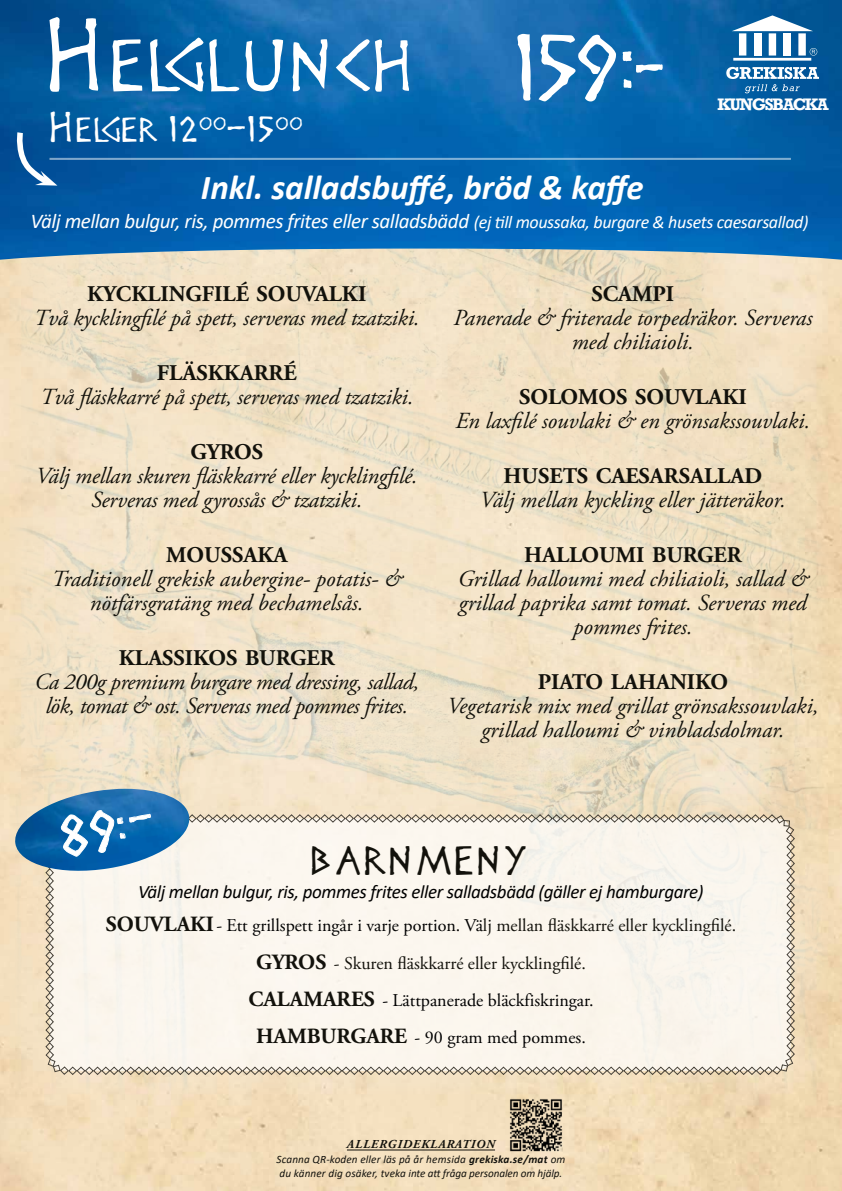
<style>
.page{position:relative;width:842px;height:1191px;background:#fff}
.page>*{position:absolute;margin:0;border:0;box-sizing:border-box;transform-origin:0 0}
.t1{font:92.9px "Disney Heroic";color:#fff}
.t2{font:83.4px "Disney Heroic";color:#fff}
.t3{font:65.1px "Disney Heroic";color:#fff}
.t4{font:52px "Disney Heroic";color:#fff}
.t5{font:36.2px "Disney Heroic";letter-spacing:.06em;color:#12110b}
.t6{font:italic 700 35px "Calibri";color:#fff}
.t7{font:30.8px "Disney Heroic";color:#fff}
.t8{font:italic 23px/24px "Adobe Garamond Pro";color:#12110b;text-align:center}
.t9{font:italic 23px/24px "Adobe Garamond Pro";letter-spacing:-.02em;color:#12110b;text-align:center}
.t10{font:700 22.4px "Adobe Garamond Pro";color:#12110b}
.t11{font:italic 21px "Calibri";letter-spacing:-.02em;color:#fff}
.t12{font:italic 19px "Calibri";letter-spacing:-.02em;color:#000}
.t13{font:18px/37.2px "Adobe Garamond Pro";color:#000;text-align:center}
.t14{font:700 17.1px "Rockwell";letter-spacing:-.085em;color:#fff}
.t15{font:italic 700 12.1px "Adobe Garamond Pro";letter-spacing:.07em;color:#12110c}
.t16{font:italic 11.2px/14.4px "Calibri";letter-spacing:.01em;color:#12110c}
.s1{font-size:77.8px}
.s2{font-size:38.3px}
.s3{font-size:32.1px}
.s4{font-size:34.7px}
.s5{font-size:18px}
.s6{font-weight:700;font-size:21.7px;color:#12110b}
.s7{color:#12110b}
.s8{font-weight:700}
</style>
<div class="page">
<img style="left:0;top:1108px;width:842px;height:83px">
<img style="left:0;top:260px;width:842px;height:848px">
<img style="left:0;top:0;width:842px;height:260px">
<svg style="left:732px;top:15px;width:81px;height:16px"></svg>
<div style="left:739px;top:33px;width:7px;height:23px;background:#fff"></div>
<div style="left:754px;top:33px;width:7px;height:23px;background:#fff"></div>
<div style="left:769px;top:33px;width:7px;height:23px;background:#fff"></div>
<div style="left:783px;top:33px;width:8px;height:23px;background:#fff"></div>
<div style="left:798px;top:33px;width:8px;height:23px;background:#fff"></div>
<hr style="left:733px;top:58px;width:78px;height:3px;background:#fff">
<svg style="left:810px;top:48px;width:7px;height:8px"></svg>
<svg style="left:726px;top:67px;width:93px;height:26px"></svg>
<svg style="left:15px;top:127px;width:42px;height:60px"></svg>
<hr style="left:49px;top:158px;width:742px;height:2px;background:#fff">
<hr style="left:347px;top:1149px;width:148px;height:1px;background:#12110c">
<img style="left:507px;top:1096px;width:57px;height:57px">
<img style="left:12px;top:788px;width:180px;height:88px">
<svg style="left:45px;top:810px;width:750px;height:265px"></svg>
<h1 class="t1" style="left:49px;top:-3px;width:65px">H</h1>
<h2 class="t2" style="left:517px;top:17px;width:153px">159<sup>:</sup><span class="s1">-</span></h2>
<h3 class="t3" style="left:112px;top:26px;width:298px">ELGLUNCH</h3>
<h3 class="t7" style="left:51px;top:111px;width:255px"><span class="s2">H</span>ELGER <span class="s3">12</span><sup>00</sup><span class="s4">-</span><span class="s3">15</span><sup>00</sup></h3>
<h3 class="t6" style="left:201px;top:163px;width:444px">Inkl. salladsbuffé, bröd &amp; kaffe</h3>
<p class="t11" style="left:31px;top:206px;width:779px">Välj mellan bulgur, ris, pommes frites eller salladsbädd <span class="s5">(ej till moussaka, burgare &amp; husets caesarsallad)</span></p>
<p class="t14" style="left:718px;top:91px;width:112px">KUNGSBACKA</p>
<p class="t10" style="left:87px;top:281px;width:281px">KYCKLINGFILÉ SOUVALKI</p>
<p class="t8" style="left:34px;top:306px;width:387px">Två kycklingfilé på spett, serveras med tzatziki.</p>
<p class="t10" style="left:157px;top:360px;width:141px">FLÄSKKARRÉ</p>
<p class="t8" style="left:40px;top:385px;width:375px">Två fläskkarré på spett, serveras med tzatziki.</p>
<p class="t10" style="left:191px;top:439px;width:74px">GYROS</p>
<p class="t8" style="left:36px;top:464px;width:383px">Välj mellan skuren fläskkarré eller kycklingfilé.<br>Serveras med gyrossås &amp; tzatziki.</p>
<p class="t10" style="left:166px;top:542px;width:123px">MOUSSAKA</p>
<p class="t8" style="left:52px;top:567px;width:352px">Traditionell grekisk aubergine- potatis- &amp; nötfärsgratäng med bechamelsås.</p>
<p class="t10" style="left:119px;top:645px;width:217px">KLASSIKOS BURGER</p>
<p class="t9" style="left:34px;top:670px;width:386px">Ca 200g premium burgare med dressing, sallad, lök, tomat &amp; ost. Serveras med pommes frites.</p>
<p class="t10" style="left:591px;top:281px;width:84px">SCAMPI</p>
<p class="t8" style="left:453px;top:306px;width:360px">Panerade &amp; friterade torpedräkor. Serveras med chiliaioli.</p>
<p class="t10" style="left:519px;top:384px;width:229px">SOLOMOS SOUVLAKI</p>
<p class="t8" style="left:455px;top:409px;width:356px">En laxfilé souvlaki &amp; en grönsakssouvlaki.</p>
<p class="t10" style="left:503px;top:463px;width:260px">HUSETS CAESARSALLAD</p>
<p class="t8" style="left:480px;top:488px;width:307px">Välj mellan kyckling eller jätteräkor.</p>
<p class="t10" style="left:524px;top:542px;width:219px">HALLOUMI BURGER</p>
<p class="t8" style="left:458px;top:567px;width:352px">Grillad halloumi med chiliaioli, sallad &amp; grillad paprika samt tomat. Serveras med pommes frites.</p>
<p class="t10" style="left:538px;top:669px;width:192px">PIATO LAHANIKO</p>
<p class="t8" style="left:447px;top:694px;width:373px">Vegetarisk mix med grillat grönsakssouvlaki, grillad halloumi &amp; vinbladsdolmar.</p>
<h3 class="t4" style="left:57px;top:806px;width:96px;rotate:-9deg">89<sup>:-</sup></h3>
<h3 class="t5" style="left:312px;top:838px;width:219px">BARNMENY</h3>
<p class="t12" style="left:138px;top:878px;width:567px">Välj mellan bulgur, ris, pommes frites eller salladsbädd (gäller ej hamburgare)</p>
<p class="t13" style="left:106px;top:907px;width:632px"><span class="s6">SOUVLAKI</span>- Ett grillspett ingår i varje portion. Vä<span class="s7">lj mellan fläskkarré eller kycklingfilé.<br></span><span class="s6">GYROS</span> <span class="s7">- Skuren fläskkarré eller kycklingfilé.<br></span><span class="s6">CALAMARES</span> - Lättpanerade bläckfiskringar.<br><span class="s6">HAMBURGARE</span> - 90 gram med pommes.</p>
<p class="t15" style="left:347px;top:1137px;width:150px">ALLERGIDEKLARATION</p>
<p class="t16" style="left:277px;top:1151px;width:290px">Scanna QR-koden eller läs på år hemsida <span class="s8">grekiska.se/mat</span> om du känner dig osäker, tveka inte att fråga personalen om hjälp.</p>
</div>
